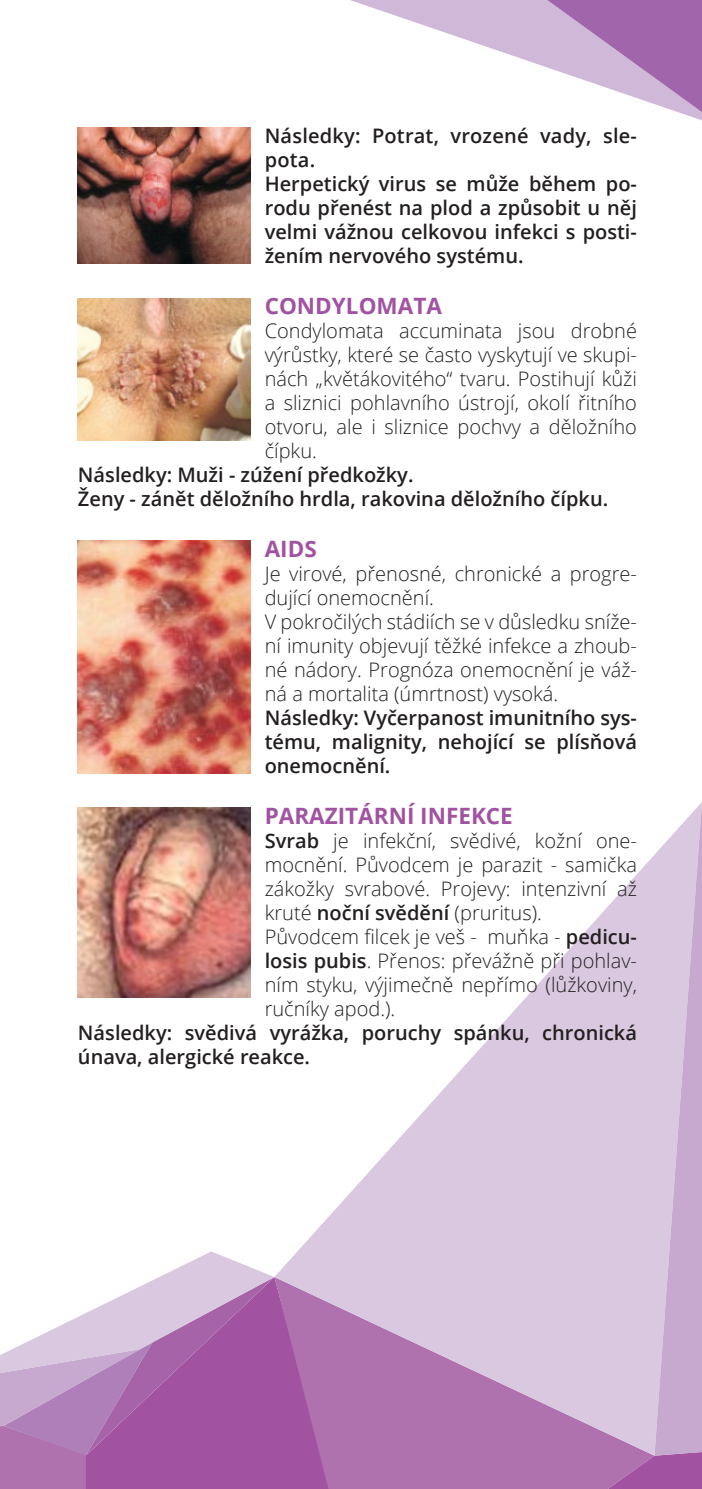
<style>
.page{position:relative;width:702px;height:1489px;background:#fff}
.page>*{position:absolute;margin:0;border:0;box-sizing:border-box;transform-origin:0 0}
.t1{font:700 22.5px "Open Sans";color:#a153a1}
.t2{font:300 20px/24px "Open Sans";color:#231f20}
.t3{font:600 20px/24px "Open Sans";color:#231f20}
.s1{font-weight:600}
</style>
<div class="page">
<svg style="left:274px;top:1455px;width:333px;height:33px;background:#ac6dac"></svg>
<svg style="left:0;top:1251px;width:274px;height:237px"></svg>
<svg style="left:274px;top:908px;width:333px;height:547px;fill:#dac8e1"></svg>
<svg style="left:607px;top:802px;width:95px;height:686px;background:#d5bfdb"></svg>
<svg style="left:350px;top:0;width:352px;height:120px"></svg>
<svg style="left:547px;top:0;width:155px;height:112px"></svg>
<img style="left:78px;top:128px;width:172px;height:135px">
<img style="left:78px;top:298px;width:172px;height:142px">
<img style="left:78px;top:540px;width:172px;height:234px">
<img style="left:78px;top:807px;width:172px;height:190px">
<p class="t3" style="left:265px;top:123px;width:374px">Následky: Potrat, vrozené vady, sle&shy;pota.<br>Herpetický virus se může během po&shy;rodu přenést na plod a způsobit u něj velmi vážnou celkovou infekci s posti&shy;žením nervového systému.</p>
<p class="t1" style="left:265px;top:290px;width:179px">CONDYLOMATA</p>
<p class="t2" style="left:265px;top:318px;width:374px">Condylomata accuminata jsou drobné</p>
<p class="t2" style="left:265px;top:342px;width:374px">výrůstky, které se často vyskytují ve skupi-</p>
<p class="t2" style="left:265px;top:366px;width:374px">nách „květákovitého“ tvaru. Postihují kůži</p>
<p class="t2" style="left:265px;top:390px;width:374px">a sliznici pohlavního ústrojí, okolí řitního</p>
<p class="t2" style="left:265px;top:414px;width:374px">otvoru, ale i sliznice pochvy a děložního</p>
<p class="t2" style="left:265px;top:438px;width:54px">čípku.</p>
<p class="t3" style="left:78px;top:462px;width:337px">Následky: Muži - zúžení předkožky.</p>
<p class="t3" style="left:78px;top:486px;width:531px">Ženy - zánět děložního hrdla, rakovina děložního čípku.</p>
<p class="t1" style="left:265px;top:533px;width:54px">AIDS</p>
<p class="t2" style="left:265px;top:561px;width:374px">Je virové, přenosné, chronické a progre&shy;dující onemocnění.<br>V pokročilých stádiích se v důsledku sníže&shy;ní imunity objevují těžké infekce a zhoub&shy;né nádory. Prognóza onemocnění je váž&shy;ná a mortalita (úmrtnost) vysoká.<br><span class="s1">Následky: Vyčerpanost imunitního sys&shy;tému, malignity, nehojící se plísňová onemocnění.</span></p>
<p class="t1" style="left:265px;top:800px;width:250px">PARAZITÁRNÍ INFEKCE</p>
<p class="t2" style="left:265px;top:828px;width:374px"><span class="s1">Svrab</span> je infekční, svědivé, kožní one-</p>
<p class="t2" style="left:265px;top:852px;width:374px">mocnění. Původcem je parazit - samička</p>
<p class="t2" style="left:265px;top:876px;width:374px">zákožky svrabové. Projevy: intenzivní až</p>
<p class="t2" style="left:265px;top:900px;width:279px">kruté <span class="s1">noční svědění</span> (pruritus).</p>
<p class="t2" style="left:265px;top:924px;width:374px">Původcem filcek je veš - muňka - <span class="s1">pedicu-</span></p>
<p class="t2" style="left:265px;top:948px;width:374px"><span class="s1">losis pubis</span>. Přenos: převážně při pohlav-</p>
<p class="t2" style="left:265px;top:972px;width:374px">ním styku, výjimečně nepřímo (lůžkoviny,</p>
<p class="t2" style="left:265px;top:996px;width:132px">ručníky apod.).</p>
<p class="t3" style="left:78px;top:1020px;width:560px">Následky: svědivá vyrážka, poruchy spánku, chronická</p>
<p class="t3" style="left:78px;top:1044px;width:234px">únava, alergické reakce.</p>
</div>
